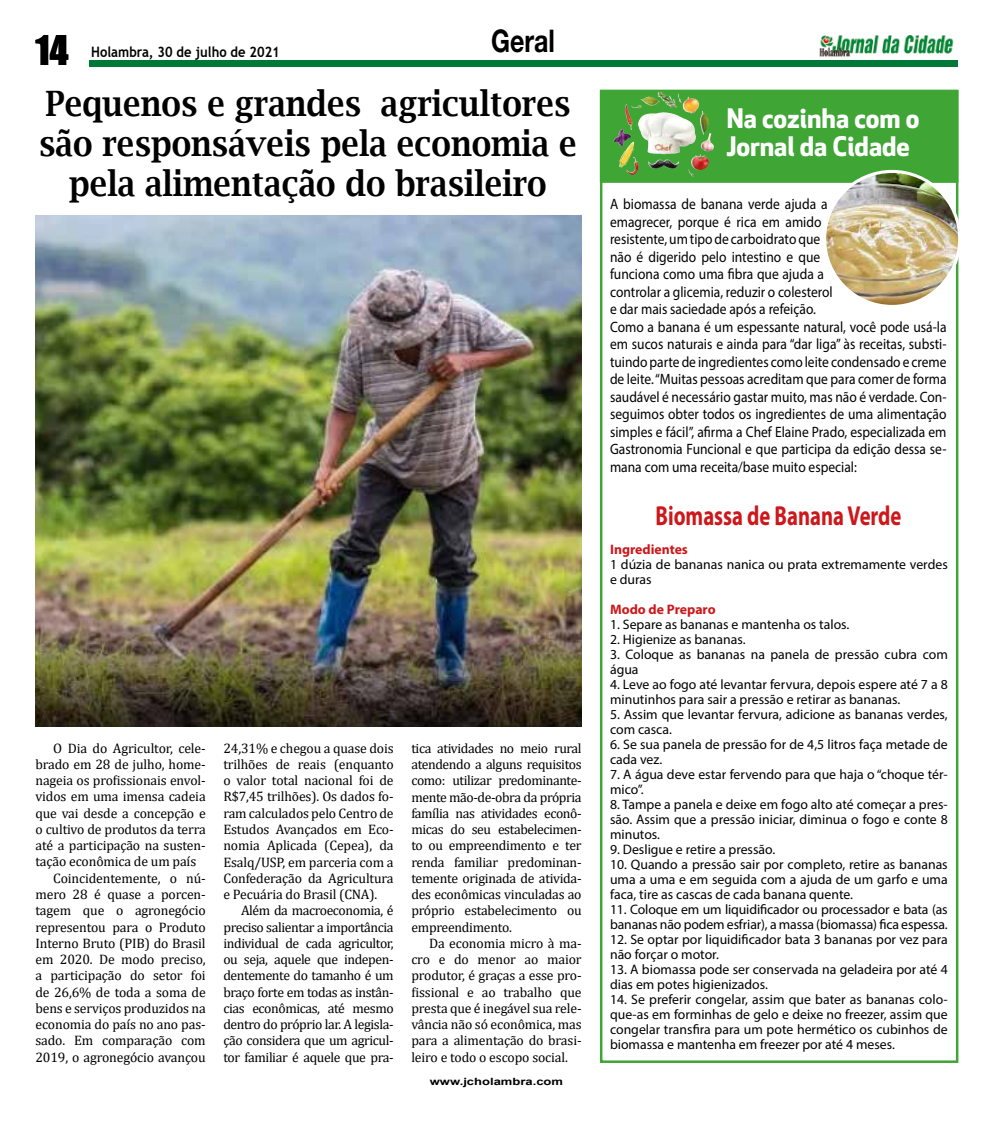
<style>
.page{position:relative;width:993px;height:1124px;background:#fff}
.page>*{position:absolute;margin:0;border:0;box-sizing:border-box;transform-origin:0 0}
.t1{font:37.5px "Impact";color:#000}
.t2{font:600 35px/40px "Lucida Bright";color:#000;text-align:center;scale:.9 1}
.t3{font:700 31.25px "Helvetica Neue";color:#000;scale:.8 1}
.t4{font:700 27.5px "Myriad Pro";color:#cd171a;scale:.75 1}
.t5{font:700 26.25px/27.5px "Apex New";color:#fff}
.t6{font:15px/17.5px "Myriad Pro";color:#000;scale:.9 1}
.t7{font:700 14.38px "Trebuchet MS";color:#000;scale:.9 1}
.t8{font:13.75px/16.2px "Cambria";letter-spacing:-.01em;color:#000;text-align:justify}
.t9{font:13.75px/15px "Myriad Pro";color:#000}
.t10{font:700 13.75px "Myriad Pro";color:#cd171a}
.t11{font:700 10px "Arial";color:#000;scale:1.3 1}
</style>
<div class="page">
<div style="left:89px;top:60px;width:868px;height:7px;background:#007838"></div>
<img style="left:819px;top:35px;width:135px;height:22px">
<div style="left:599px;top:90px;width:359px;height:93px;background:#3fa535;border:2px solid #3fa535"></div>
<div style="left:599px;top:90px;width:359px;height:972px;border:2px solid #3fa535"></div>
<img style="left:824px;top:171px;width:135px;height:135px;border-radius:67px">
<div style="left:822px;top:170px;width:138px;height:138px;border:3px solid #fff;border-radius:50%"></div>
<img style="left:657px;top:92px;width:31px;height:16px">
<img style="left:35px;top:215px;width:546px;height:511px">
<h3 class="t3" style="left:491px;top:22px;width:81px">Geral</h3>
<h2 class="t2" style="left:39px;top:83px;width:599px">Pequenos e grandes agricultores são responsáveis pela economia e pela alimentação do brasileiro</h2>
<h1 class="t1" style="left:35px;top:21px;width:35px">14</h1>
<p class="t7" style="left:91px;top:43px;width:211px">Holambra, 30 de julho de 2021</p>
<p class="t8" style="left:53px;top:739px;width:154px">O Dia do Agricultor, cele-</p>
<p class="t8" style="left:35px;top:756px;width:172px">brado em 28 de julho, home-</p>
<p class="t8" style="left:35px;top:772px;width:172px">nageia os profissionais envol-</p>
<p class="t8" style="left:35px;top:788px;width:172px">vidos em uma imensa cadeia</p>
<p class="t8" style="left:35px;top:804px;width:172px">que vai desde a concepção e</p>
<p class="t8" style="left:35px;top:821px;width:172px">o cultivo de produtos da terra</p>
<p class="t8" style="left:35px;top:837px;width:172px">até a participação na susten-</p>
<p class="t8" style="left:35px;top:853px;width:162px">tação econômica de um país</p>
<p class="t8" style="left:53px;top:869px;width:154px">Coincidentemente, o nú-</p>
<p class="t8" style="left:35px;top:886px;width:172px">mero 28 é quase a porcen-</p>
<p class="t8" style="left:35px;top:902px;width:172px">tagem que o agronegócio</p>
<p class="t8" style="left:35px;top:918px;width:172px">representou para o Produto</p>
<p class="t8" style="left:35px;top:934px;width:172px">Interno Bruto (PIB) do Brasil</p>
<p class="t8" style="left:35px;top:951px;width:172px">em 2020. De modo preciso,</p>
<p class="t8" style="left:35px;top:967px;width:172px">a participação do setor foi</p>
<p class="t8" style="left:35px;top:983px;width:172px">de 26,6% de toda a soma de</p>
<p class="t8" style="left:35px;top:999px;width:172px">bens e serviços produzidos na</p>
<p class="t8" style="left:35px;top:1016px;width:172px">economia do país no ano pas-</p>
<p class="t8" style="left:35px;top:1032px;width:172px">sado. Em comparação com</p>
<p class="t8" style="left:35px;top:1048px;width:172px">2019, o agronegócio avançou</p>
<p class="t8" style="left:223px;top:739px;width:172px">24,31% e chegou a quase dois trilhões de reais (enquanto o valor total nacional foi de R$7,45 trilhões). Os dados fo&shy;ram calculados pelo Centro de Estudos Avançados em Eco&shy;nomia Aplicada (Cepea), da Esalq/USP, em parceria com a Confederação da Agricultura e Pecuária do Brasil (CNA).</p>
<p class="t8" style="left:223px;top:902px;width:172px;text-indent:18px">Além da macroeconomia, é preciso salientar a importância individual de cada agricultor, ou seja, aquele que indepen&shy;dentemente do tamanho é um braço forte em todas as instân&shy;cias econômicas, até mesmo dentro do próprio lar. A legisla&shy;ção considera que um agricul&shy;tor familiar é aquele que pra-</p>
<p class="t8" style="left:411px;top:739px;width:172px">tica atividades no meio rural atendendo a alguns requisitos como: utilizar predominante&shy;mente mão-de-obra da própria família nas atividades econô&shy;micas do seu estabelecimen&shy;to ou empreendimento e ter renda familiar predominan&shy;temente originada de ativida&shy;des econômicas vinculadas ao próprio estabelecimento ou empreendimento.</p>
<p class="t8" style="left:411px;top:934px;width:172px;text-indent:18px">Da economia micro à ma&shy;cro e do menor ao maior produtor, é graças a esse pro&shy;fissional e ao trabalho que presta que é inegável sua rele&shy;vância não só econômica, mas para a alimentação do brasi&shy;leiro e todo o escopo social.</p>
<p class="t11" style="left:429px;top:1074px;width:104px">www.jcholambra.com</p>
<h3 class="t5" style="left:726px;top:105px;width:194px">Na cozinha com o<br>Jornal da Cidade</h3>
<p class="t6" style="left:609px;top:195px;width:375px">A biomassa de banana verde ajuda a<br>emagrecer, porque é rica em amido<br>resistente, um tipo de carboidrato que<br>não é digerido pelo intestino e que<br>funciona como uma fibra que ajuda a<br>controlar a glicemia, reduzir o colesterol<br>e dar mais saciedade após a refeição.<br>Como a banana é um espessante natural, você pode usá-la em sucos naturais e ainda para “dar liga” às receitas, substi&shy;tuindo parte de ingredientes como leite condensado e creme de leite. “Muitas pessoas acreditam que para comer de forma saudável é necessário gastar muito, mas não é verdade. Con&shy;seguimos obter todos os ingredientes de uma alimentação simples e fácil”, afirma a Chef Elaine Prado, especializada em Gastronomia Funcional e que participa da edição dessa se&shy;mana com uma receita/base muito especial:</p>
<h3 class="t4" style="left:655px;top:498px;width:329px">Biomassa de Banana Verde</h3>
<p class="t10" style="left:609px;top:540px;width:79px">Ingredientes</p>
<p class="t9" style="left:609px;top:556px;width:339px">1 dúzia de bananas nanica ou prata extremamente verdes e duras</p>
<p class="t10" style="left:609px;top:600px;width:107px">Modo de Preparo</p>
<p class="t9" style="left:609px;top:616px;width:241px">1. Separe as bananas e mantenha os talos.</p>
<p class="t9" style="left:609px;top:631px;width:137px">2. Higienize as bananas.</p>
<p class="t9" style="left:609px;top:646px;width:339px">3. Coloque as bananas na panela de pressão cubra com água</p>
<p class="t9" style="left:609px;top:676px;width:339px">4. Leve ao fogo até levantar fervura, depois espere até 7 a 8 minutinhos para sair a pressão e retirar as bananas.</p>
<p class="t9" style="left:609px;top:706px;width:339px">5. Assim que levantar fervura, adicione as bananas verdes, com casca.</p>
<p class="t9" style="left:609px;top:736px;width:339px">6. Se sua panela de pressão for de 4,5 litros faça metade de cada vez.</p>
<p class="t9" style="left:609px;top:766px;width:339px">7. A água deve estar fervendo para que haja o “choque tér&shy;mico”.</p>
<p class="t9" style="left:609px;top:796px;width:339px;text-align:justify">8. Tampe a panela e deixe em fogo alto até começar a pres&shy;são. Assim que a pressão iniciar, diminua o fogo e conte 8 minutos.</p>
<p class="t9" style="left:609px;top:841px;width:167px">9. Desligue e retire a pressão.</p>
<p class="t9" style="left:609px;top:856px;width:339px;text-align:justify">10. Quando a pressão sair por completo, retire as bananas uma a uma e em seguida com a ajuda de um garfo e uma faca, tire as cascas de cada banana quente.</p>
<p class="t9" style="left:609px;top:901px;width:339px">11. Coloque em um liquidificador ou processador e bata (as bananas não podem esfriar), a massa (biomassa) fica espessa.</p>
<p class="t9" style="left:609px;top:931px;width:339px">12. Se optar por liquidificador bata 3 bananas por vez para não forçar o motor.</p>
<p class="t9" style="left:609px;top:961px;width:339px">13. A biomassa pode ser conservada na geladeira por até 4 dias em potes higienizados.</p>
<p class="t9" style="left:609px;top:991px;width:339px;text-align:justify">14. Se preferir congelar, assim que bater as bananas colo&shy;que-as em forminhas de gelo e deixe no freezer, assim que congelar transfira para um pote hermético os cubinhos de biomassa e mantenha em freezer por até 4 meses.</p>
</div>
